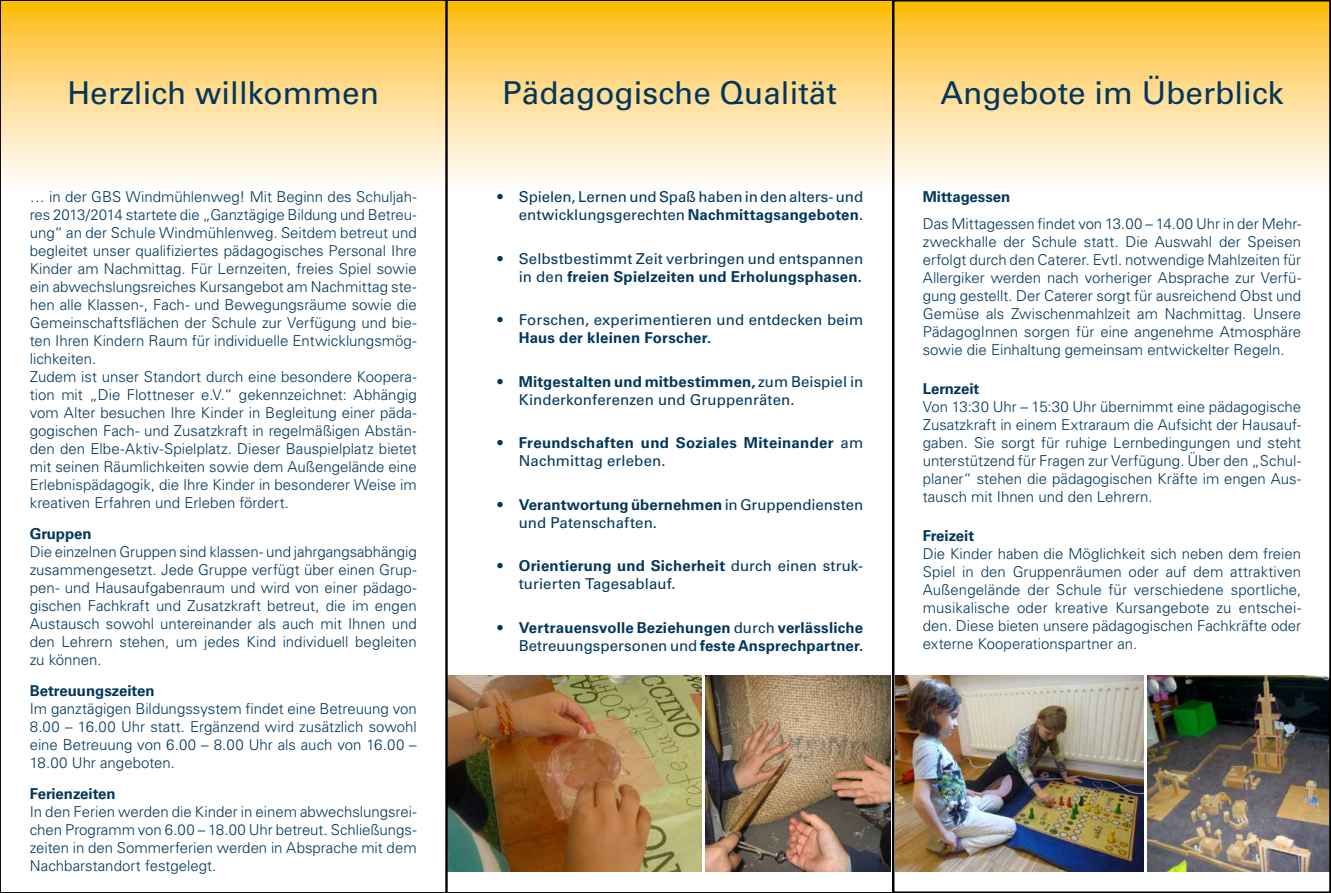
<style>
.page{position:relative;width:1331px;height:893px;background:#fff}
.page>*{position:absolute;margin:0;border:0;box-sizing:border-box;transform-origin:0 0}
.t1{font:31.5px "Univers LT Std";color:#00375c}
.t2{font:300 15px/18px "Univers LT Std";color:#00375c;text-align:justify}
.t3{font:15px/18px "Univers LT Std";letter-spacing:.01em;color:#00375c}
.t4{font:700 15px/18px "Univers LT Std";letter-spacing:.01em;color:#00375c}
.s1{font-weight:700}
.s2{font-weight:400}
</style>
<div class="page">
<svg style="left:3px;top:3px;width:1325px;height:177px;background:#fedb89"></svg>
<img style="left:896px;top:675px;width:248px;height:196px">
<img style="left:706px;top:675px;width:185px;height:196px">
<img style="left:449px;top:675px;width:252px;height:196px">
<img style="left:1148px;top:675px;width:180px;height:196px">
<div style="left:0;top:0;width:447px;height:893px;border:2px solid #000"></div>
<div style="left:892px;top:0;width:439px;height:893px;border:2px solid #000"></div>
<h1 class="t1" style="left:67px;top:74px;width:313px">Herzlich willkommen</h1>
<h1 class="t1" style="left:503px;top:74px;width:336px">Pädagogische Qualität</h1>
<p class="t2" style="left:30px;top:188px;width:388px;text-align:left">… in der GBS Windmühlenweg! Mit Beginn des Schuljah&shy;res 2013/2014 startete die „Ganztägige Bildung und Betreu&shy;ung“ an der Schule Windmühlenweg. Seitdem betreut und begleitet unser qualifiziertes pädagogisches Personal Ihre Kinder am Nachmittag. Für Lernzeiten, freies Spiel sowie ein abwechslungsreiches Kursangebot am Nachmittag ste&shy;hen alle Klassen-, Fach- und Bewegungsräume sowie die Gemeinschaftsflächen der Schule zur Verfügung und bie&shy;ten Ihren Kindern Raum für individuelle Entwicklungsmög&shy;lichkeiten.<br>Zudem ist unser Standort durch eine besondere Koopera&shy;tion mit „Die Flottneser e.V.“ gekennzeichnet: Abhängig vom Alter besuchen Ihre Kinder in Begleitung einer päda&shy;gogischen Fach- und Zusatzkraft in regelmäßigen Abstän&shy;den den Elbe-Aktiv-Spielplatz. Dieser Bauspielplatz bietet mit seinen Räumlichkeiten sowie dem Außengelände eine Erlebnispädagogik, die Ihre Kinder in besonderer Weise im kreativen Erfahren und Erleben fördert.</p>
<p class="t4" style="left:30px;top:525px;width:63px">Gruppen</p>
<p class="t2" style="left:30px;top:543px;width:388px">Die einzelnen Gruppen sind klassen- und jahrgangsabhängig zusammengesetzt. Jede Gruppe verfügt über einen Grup&shy;pen- und Hausaufgabenraum und wird von einer pädago&shy;gischen Fachkraft und Zusatzkraft betreut, die im engen Austausch sowohl untereinander als auch mit Ihnen und den Lehrern stehen, um jedes Kind individuell begleiten zu können.</p>
<p class="t4" style="left:30px;top:682px;width:126px">Betreuungszeiten</p>
<p class="t2" style="left:30px;top:699px;width:388px">Im ganztägigen Bildungssystem findet eine Betreuung von 8.00 – 16.00 Uhr statt. Ergänzend wird zusätzlich sowohl eine Betreuung von 6.00 – 8.00 Uhr als auch von 16.00 – 18.00 Uhr angeboten.</p>
<p class="t4" style="left:30px;top:784px;width:88px">Ferienzeiten</p>
<p class="t2" style="left:30px;top:802px;width:388px">In den Ferien werden die Kinder in einem abwechslungsrei&shy;chen Programm von 6.00 – 18.00 Uhr betreut. Schließungs&shy;zeiten in den Sommerferien werden in Absprache mit dem Nachbarstandort festgelegt.</p>
<p class="t3" style="left:497px;top:188px;width:367px;text-align:right">• Spielen, Lernen und Spaß haben in den alters- und entwicklungsgerechten <span class="s1">Nachmittagsangeboten</span>.</p>
<p class="t3" style="left:497px;top:249px;width:367px;text-align:right">• Selbstbestimmt Zeit verbringen und entspannen in den <span class="s1">freien Spielzeiten und Erholungsphasen.</span></p>
<p class="t3" style="left:497px;top:311px;width:367px">• Forschen, experimentieren und entdecken beim</p>
<p class="t4" style="left:519px;top:329px;width:194px">Haus der kleinen Forscher.</p>
<p class="t3" style="left:519px;top:373px;width:346px;text-indent:-21px">• <span class="s1">Mitgestalten und mitbestimmen,</span> zum Beispiel in<br>Kinderkonferenzen und Gruppenräten.</p>
<p class="t4" style="left:519px;top:434px;width:346px;text-indent:-21px"><span class="s2">•</span> Freundschaften und Soziales Miteinander <span class="s2">am<br>Nachmittag erleben.</span></p>
<p class="t3" style="left:519px;top:496px;width:346px;text-indent:-21px">• <span class="s1">Verantwortung übernehmen</span> in Gruppendiensten und Patenschaften.</p>
<p class="t3" style="left:519px;top:557px;width:346px;text-indent:-21px">• <span class="s1">Orientierung und Sicherheit</span> durch einen struk&shy;turierten Tagesablauf.</p>
<p class="t4" style="left:497px;top:619px;width:367px;text-align:right"><span class="s2">•</span> Vertrauensvolle Beziehungen <span class="s2">durch</span> verlässliche<br><span class="s2">Betreuungspersonen und</span> feste Ansprechpartner.</p>
<h1 class="t1" style="left:940px;top:74px;width:345px">Angebote im Überblick</h1>
<p class="t4" style="left:923px;top:188px;width:89px">Mittagessen</p>
<p class="t2" style="left:923px;top:214px;width:380px">Das Mittagessen findet von 13.00 – 14.00 Uhr in der Mehr&shy;zweckhalle der Schule statt. Die Auswahl der Speisen erfolgt durch den Caterer. Evtl. notwendige Mahlzeiten für Allergiker werden nach vorheriger Absprache zur Verfü&shy;gung gestellt. Der Caterer sorgt für ausreichend Obst und Gemüse als Zwischenmahlzeit am Nachmittag. Unsere PädagogInnen sorgen für eine angenehme Atmosphäre sowie die Einhaltung gemeinsam entwickelter Regeln.</p>
<p class="t4" style="left:923px;top:380px;width:58px">Lernzeit</p>
<p class="t2" style="left:923px;top:398px;width:380px">Von 13:30 Uhr – 15:30 Uhr übernimmt eine pädagogische Zusatzkraft in einem Extraraum die Aufsicht der Hausauf&shy;gaben. Sie sorgt für ruhige Lernbedingungen und steht unterstützend für Fragen zur Verfügung. Über den „Schul&shy;planer“ stehen die pädagogischen Kräfte im engen Aus&shy;tausch mit Ihnen und den Lehrern.</p>
<p class="t4" style="left:923px;top:527px;width:53px">Freizeit</p>
<p class="t2" style="left:923px;top:545px;width:380px">Die Kinder haben die Möglichkeit sich neben dem freien Spiel in den Gruppenräumen oder auf dem attraktiven Außengelände der Schule für verschiedene sportliche, musikalische oder kreative Kursangebote zu entschei&shy;den. Diese bieten unsere pädagogischen Fachkräfte oder externe Kooperationspartner an.</p>
</div>
